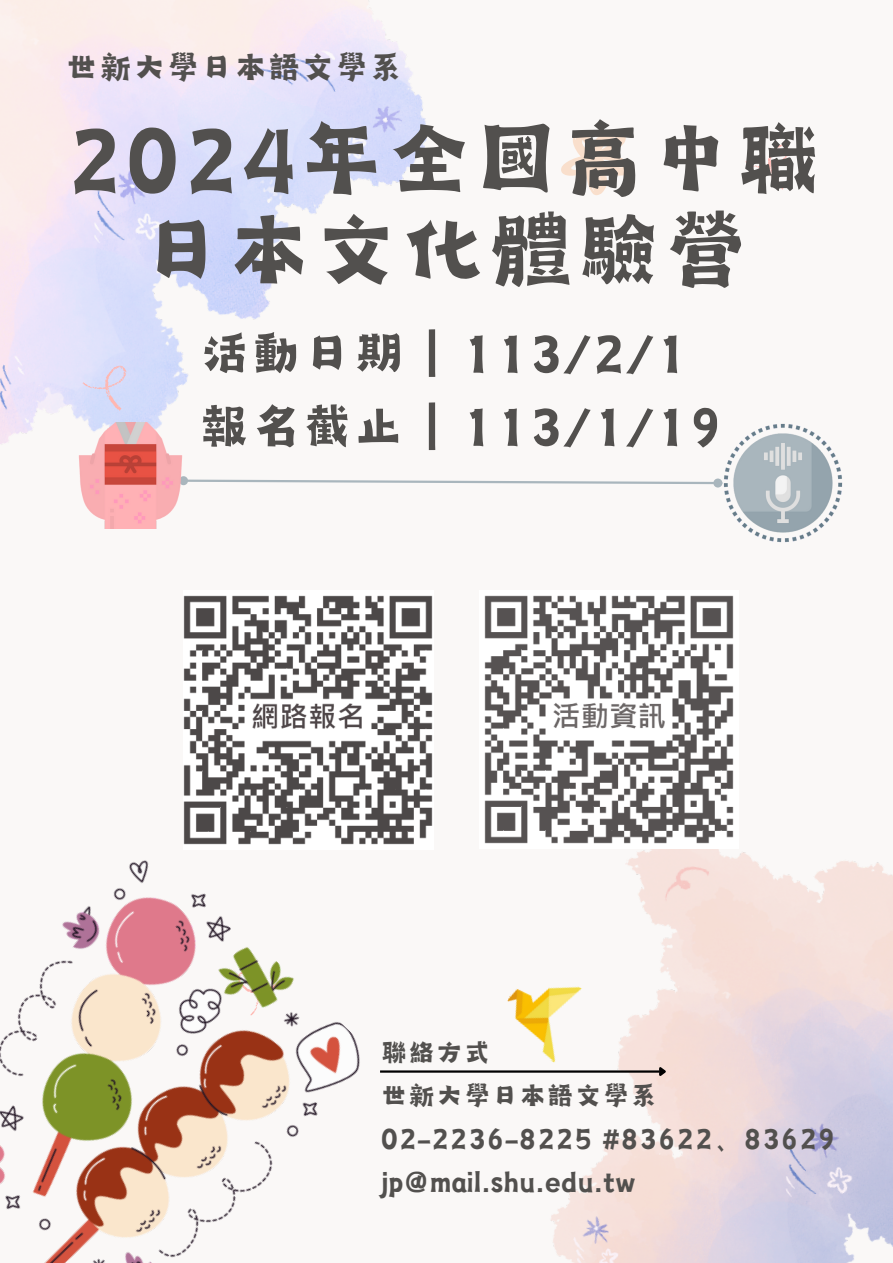
<style>
.page{position:relative;width:893px;height:1263px;background:#faf8f7}
.page>*{position:absolute;margin:0;border:0;box-sizing:border-box;transform-origin:0 0}
.t1{font:97.05px "Canva Joy Hei JP";color:#52504e}
.t2{font:57px "Canva Joy Hei JP";color:#52504e}
.t3{font:37.5px "Canva Joy Hei JP";color:#52504e}
.t4{font:30.83px "Canva Joy Hei JP";color:#52504e}
</style>
<div class="page">
<img style="left:0;top:0;width:427px;height:486px">
<svg style="left:561px;top:132px;width:73px;height:63px"></svg>
<svg style="left:81px;top:352px;width:61px;height:59px;background:#d7daf6"></svg>
<svg style="left:745px;top:144px;width:44px;height:46px"></svg>
<img style="left:0;top:860px;width:360px;height:403px">
<img style="left:551px;top:849px;width:342px;height:414px">
<hr style="left:380px;top:1070px;width:279px;height:3px;background:#000">
<svg style="left:657px;top:1065px;width:11px;height:14px"></svg>
<svg style="left:186px;top:478px;width:527px;height:7px"></svg>
<div style="left:180px;top:477px;width:7px;height:7px;background:#a9b6bd;border-radius:50%"></div>
<div style="left:179px;top:476px;width:9px;height:9px;border:2px solid #a9b6bd;border-radius:50%"></div>
<div style="left:714px;top:480px;width:7px;height:6px;background:#a9b6bd;border-radius:50%"></div>
<div style="left:713px;top:478px;width:9px;height:9px;border:2px solid #a9b6bd;border-radius:50%"></div>
<img style="left:722px;top:423px;width:121px;height:120px">
<img style="left:507px;top:962px;width:90px;height:105px">
<img style="left:77px;top:422px;width:106px;height:107px">
<img style="left:484px;top:595px;width:250px;height:249px">
<img style="left:183px;top:595px;width:250px;height:250px">
<p class="t3" style="left:65px;top:50px;width:339px">世新大學日本語文學系</p>
<p class="t1" style="left:65px;top:114px;width:758px">2024年全國高中職</p>
<p class="t1" style="left:138px;top:206px;width:613px">日本文化體驗營</p>
<p class="t2" style="left:199px;top:327px;width:491px">活動日期｜113/2/1</p>
<p class="t2" style="left:199px;top:400px;width:525px">報名截止｜113/1/19</p>
<p class="t4" style="left:380px;top:1038px;width:113px">聯絡方式</p>
<p class="t4" style="left:380px;top:1081px;width:279px">世新大學日本語文學系</p>
<p class="t4" style="left:380px;top:1124px;width:457px">02-2236-8225 #83622、83629</p>
<p class="t4" style="left:380px;top:1167px;width:257px">jp@mail.shu.edu.tw</p>
</div>
